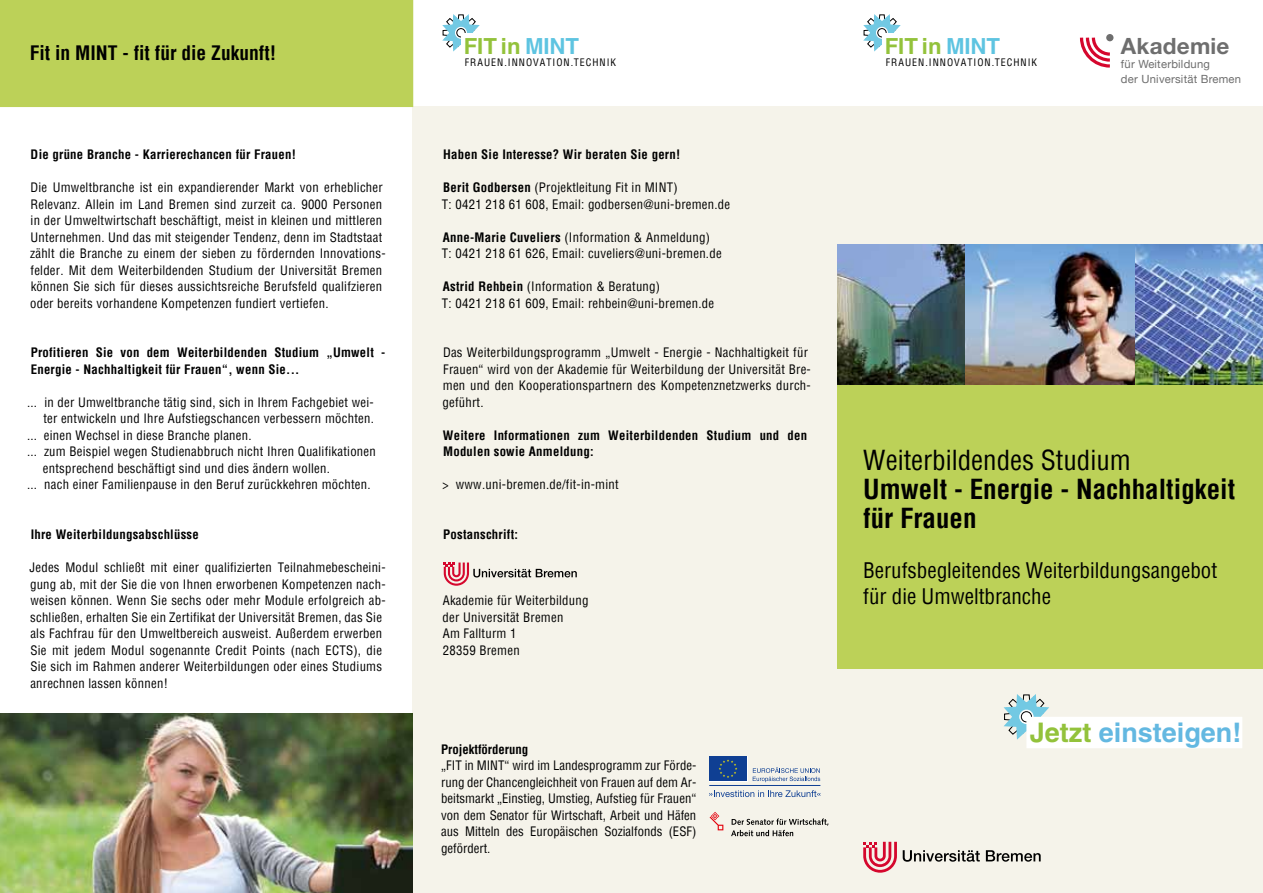
<style>
.page{position:relative;width:1263px;height:893px;background:#fff}
.page>*{position:absolute;margin:0;border:0;box-sizing:border-box;transform-origin:0 0}
.t1{font:700 condensed 27px "Helvetica";color:#000}
.t2{font:condensed 27px "Helvetica";color:#000}
.t3{font:700 27px "Helvetica";color:#63b8e1}
.t4{font:700 22.5px "Helvetica Neue";letter-spacing:.01em;color:#6e6e6e}
.t5{font:700 22.2px "Helvetica";color:#93c23b}
.t6{font:condensed 21px "Helvetica";color:#000}
.t7{font:700 condensed 19.5px "Helvetica";color:#000}
.Standardabsatz{font:condensed 12.75px/16.5px "Helvetica";letter-spacing:.02em;color:#000}
.Überschrift{font:700 condensed 12.75px/16.5px "Helvetica";letter-spacing:.02em;color:#000}
.Überschrift-2{font:700 condensed 12.75px "Helvetica";color:#000}
.t8{font:11.25px "Helvetica Neue";letter-spacing:.02em;color:#6e6e6e}
.t9{font:condensed 10.05px "Helvetica";letter-spacing:.1em;color:#000}
.s1{color:#5ec4e1}
.s2{font-weight:700}
.s3{color:#93c23b}
</style>
<div class="page">
<div style="left:412px;top:106px;width:426px;height:787px;background:#f5f3ea"></div>
<div style="left:0;top:0;width:413px;height:107px;background:#bcd158"></div>
<svg style="left:444px;top:562px;width:133px;height:24px"></svg>
<hr style="left:709px;top:785px;width:111px;height:1px;background:#0f3f93">
<svg style="left:753px;top:767px;width:67px;height:15px"></svg>
<svg style="left:709px;top:790px;width:111px;height:7px"></svg>
<svg style="left:709px;top:756px;width:38px;height:26px"></svg>
<div style="left:709px;top:756px;width:37px;height:25px;background:#0f3f93"></div>
<svg style="left:719px;top:759px;width:18px;height:19px"></svg>
<div style="left:838px;top:106px;width:425px;height:706px;background:#f5f3ea"></div>
<div style="left:838px;top:808px;width:425px;height:85px;background:#f5f3ea"></div>
<div style="left:838px;top:384px;width:425px;height:285px;background:#bcd158"></div>
<svg style="left:863px;top:14px;width:38px;height:38px"></svg>
<svg style="left:903px;top:850px;width:77px;height:12px"></svg>
<svg style="left:986px;top:850px;width:55px;height:12px"></svg>
<svg style="left:863px;top:842px;width:34px;height:31px"></svg>
<svg style="left:1003px;top:694px;width:239px;height:54px"></svg>
<img style="left:838px;top:244px;width:425px;height:141px">
<svg style="left:709px;top:812px;width:14px;height:18px"></svg>
<svg style="left:731px;top:818px;width:98px;height:18px"></svg>
<img style="left:0;top:713px;width:412px;height:180px">
<svg style="left:1079px;top:34px;width:34px;height:34px"></svg>
<svg style="left:442px;top:14px;width:38px;height:38px"></svg>
<p class="t7" style="left:30px;top:40px;width:248px">Fit in MINT - fit für die Zukunft!</p>
<p class="Überschrift" style="left:31px;top:146px;width:267px">Die grüne Branche - Karrierechancen für Frauen!</p>
<p class="Standardabsatz" style="left:30px;top:179px;width:357px">Die Umweltbranche ist ein expandierender Markt von erheblicher Relevanz. Allein im Land Bremen sind zurzeit ca. 9000 Personen in der Umweltwirtschaft beschäftigt, meist in kleinen und mittleren Unternehmen. Und das mit steigender Tendenz, denn im Stadtstaat zählt die Branche zu einem der sieben zu fördernden Innovations&shy;felder. Mit dem Weiterbildenden Studium der Universität Bremen können Sie sich für dieses aussichtsreiche Berufsfeld qualifzieren oder bereits vorhandene Kompetenzen fundiert vertiefen.</p>
<p class="Überschrift" style="left:31px;top:344px;width:356px">Profitieren Sie von dem Weiterbildenden Studium „Umwelt -<br>Energie - Nachhaltigkeit für Frauen“, wenn Sie...</p>
<p class="Standardabsatz" style="left:27px;top:394px;width:348px;text-align:right">.... in der Umweltbranche tätig sind, sich in Ihrem Fachgebiet wei&shy;ter entwickeln und Ihre Aufstiegschancen verbessern möchten.</p>
<p class="Standardabsatz" style="left:27px;top:427px;width:226px">.... einen Wechsel in diese Branche planen.</p>
<p class="Standardabsatz" style="left:43px;top:443px;width:334px;text-indent:-16px">.... zum Beispiel wegen Studienabbruch nicht Ihren Qualifikationen entsprechend beschäftigt sind und dies ändern wollen.</p>
<p class="Standardabsatz" style="left:27px;top:476px;width:345px">.... nach einer Familienpause in den Beruf zurückkehren möchten.</p>
<p class="Überschrift" style="left:31px;top:526px;width:170px">Ihre Weiterbildungsabschlüsse</p>
<p class="Standardabsatz" style="left:30px;top:559px;width:357px">Jedes Modul schließt mit einer qualifizierten Teilnahmebescheini&shy;gung ab, mit der Sie die von Ihnen erworbenen Kompetenzen nach&shy;weisen können. Wenn Sie sechs oder mehr Module erfolgreich ab&shy;schließen, erhalten Sie ein Zertifikat der Universität Bremen, das Sie als Fachfrau für den Umweltbereich ausweist. Außerdem erwerben Sie mit jedem Modul sogenannte Credit Points (nach ECTS), die Sie sich im Rahmen anderer Weiterbildungen oder eines Studiums anrechnen lassen können!</p>
<p class="t5" style="left:464px;top:26px;width:117px">FIT in <span class="s1">MINT</span></p>
<p class="t9" style="left:465px;top:56px;width:153px">FRAUEN.INNOVATION.TECHNIK</p>
<p class="Überschrift" style="left:443px;top:146px;width:239px">Haben Sie Interesse? Wir beraten Sie gern!</p>
<p class="Standardabsatz" style="left:443px;top:179px;width:236px"><span class="s2">Berit Godbersen</span> (Projektleitung Fit in MINT)</p>
<p class="Standardabsatz" style="left:442px;top:196px;width:290px">T: 0421 218 61 608, Email: godbersen@uni-bremen.de</p>
<p class="Standardabsatz" style="left:443px;top:229px;width:269px"><span class="s2">Anne-Marie Cuveliers</span> (Information &amp; Anmeldung)</p>
<p class="Standardabsatz" style="left:442px;top:245px;width:281px">T: 0421 218 61 626, Email: cuveliers@uni-bremen.de</p>
<p class="Standardabsatz" style="left:443px;top:278px;width:219px"><span class="s2">Astrid Rehbein</span> (Information &amp; Beratung)</p>
<p class="Standardabsatz" style="left:442px;top:295px;width:274px">T: 0421 218 61 609, Email: rehbein@uni-bremen.de</p>
<p class="Standardabsatz" style="left:442px;top:344px;width:370px">Das Weiterbildungsprogramm „Umwelt - Energie - Nachhaltigkeit für Frauen“ wird von der Akademie für Weiterbildung der Universität Bre&shy;men und den Kooperationspartnern des Kompetenznetzwerks durch&shy;geführt.</p>
<p class="Überschrift" style="left:443px;top:427px;width:366px">Weitere Informationen zum Weiterbildenden Studium und den<br>Modulen sowie Anmeldung:</p>
<p class="Standardabsatz" style="left:442px;top:476px;width:178px">&gt; www.uni-bremen.de/fit-in-mint</p>
<p class="Überschrift" style="left:443px;top:526px;width:76px">Postanschrift:</p>
<p class="Standardabsatz" style="left:443px;top:592px;width:147px">Akademie für Weiterbildung</p>
<p class="Standardabsatz" style="left:443px;top:608px;width:122px">der Universität Bremen</p>
<p class="Standardabsatz" style="left:443px;top:625px;width:75px">Am Fallturm 1</p>
<p class="Standardabsatz" style="left:443px;top:641px;width:78px">28359 Bremen</p>
<p class="Überschrift-2" style="left:441px;top:740px;width:89px">Projektförderung</p>
<p class="Standardabsatz" style="left:441px;top:757px;width:257px;text-align:justify">„FIT in MINT“ wird im Landesprogramm zur Förde&shy;rung der Chancengleichheit von Frauen auf dem Ar&shy;beitsmarkt „Einstieg, Umstieg, Aufstieg für Frauen“ von dem Senator für Wirtschaft, Arbeit und Häfen aus Mitteln des Europäischen Sozialfonds (ESF) gefördert.</p>
<p class="t5" style="left:885px;top:26px;width:117px">FIT in <span class="s1">MINT</span></p>
<p class="t9" style="left:886px;top:56px;width:153px">FRAUEN.INNOVATION.TECHNIK</p>
<p class="t4" style="left:1121px;top:32px;width:110px">Akademie</p>
<p class="t8" style="left:1121px;top:54px;width:91px">für Weiterbildung</p>
<p class="t8" style="left:1121px;top:69px;width:122px">der Universität Bremen</p>
<p class="t2" style="left:863px;top:442px;width:269px">Weiterbildendes Studium</p>
<p class="t1" style="left:863px;top:471px;width:374px">Umwelt - Energie - Nachhaltigkeit</p>
<p class="t1" style="left:863px;top:500px;width:115px">für Frauen</p>
<p class="t6" style="left:863px;top:557px;width:355px">Berufsbegleitendes Weiterbildungsangebot</p>
<p class="t6" style="left:863px;top:582px;width:189px">für die Umweltbranche</p>
<p class="t3" style="left:1030px;top:716px;width:213px"><span class="s3">Jetzt</span> einsteigen!</p>
</div>
